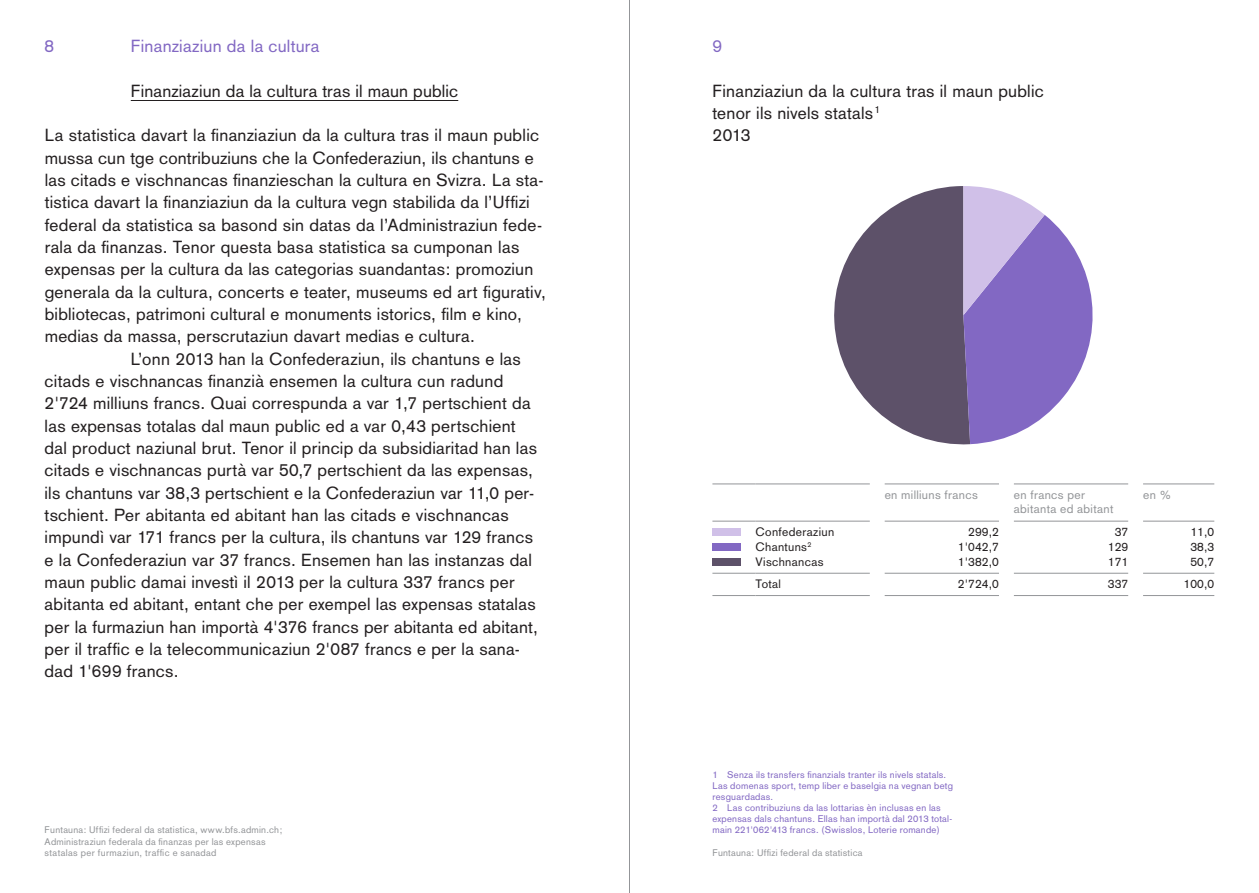
<style>
.page{position:relative;width:1259px;height:893px;background:#fff}
.page>*{position:absolute;margin:0;border:0;box-sizing:border-box;transform-origin:0 0}
.t1{font:17.25px/22.4px "Akzidenz Grotesk";letter-spacing:.015em;color:#231f20}
.t2{font:17.25px "Akzidenz Grotesk";letter-spacing:.01em;color:#8268c3}
.t3{font:12px/14.9px "Akzidenz Grotesk";letter-spacing:.025em;color:#231f20;text-align:justify}
.t4{font:12px/14.9px "Akzidenz Grotesk";letter-spacing:.03em;color:#939598}
.t5{font:9.45px/11.1px "Akzidenz Grotesk";letter-spacing:.025em;color:#8268c3}
.t6{font:9.45px/11.1px "Akzidenz Grotesk";letter-spacing:.03em;color:#939598}
</style>
<div class="page">
<hr style="left:131px;top:100px;width:327px;height:1px;background:#231f20">
<hr style="left:712px;top:484px;width:43px;height:1px;background:#939598">
<hr style="left:755px;top:484px;width:115px;height:1px;background:#939598">
<hr style="left:712px;top:521px;width:43px;height:1px;background:#939598">
<hr style="left:755px;top:521px;width:115px;height:1px;background:#939598">
<hr style="left:712px;top:573px;width:43px;height:1px;background:#939598">
<hr style="left:755px;top:573px;width:115px;height:1px;background:#939598">
<hr style="left:712px;top:595px;width:43px;height:1px;background:#939598">
<hr style="left:755px;top:595px;width:115px;height:1px;background:#939598">
<hr style="left:884px;top:484px;width:115px;height:1px;background:#939598">
<hr style="left:884px;top:521px;width:115px;height:1px;background:#939598">
<hr style="left:884px;top:573px;width:115px;height:1px;background:#939598">
<hr style="left:884px;top:595px;width:115px;height:1px;background:#939598">
<hr style="left:1014px;top:484px;width:114px;height:1px;background:#939598">
<hr style="left:1014px;top:521px;width:114px;height:1px;background:#939598">
<hr style="left:1014px;top:573px;width:114px;height:1px;background:#939598">
<hr style="left:1014px;top:595px;width:114px;height:1px;background:#939598">
<hr style="left:1143px;top:484px;width:71px;height:1px;background:#939598">
<hr style="left:1143px;top:521px;width:71px;height:1px;background:#939598">
<hr style="left:1143px;top:573px;width:71px;height:1px;background:#939598">
<hr style="left:1143px;top:595px;width:71px;height:1px;background:#939598">
<div style="left:712px;top:528px;width:28px;height:8px;background:#d0c0e8"></div>
<div style="left:712px;top:543px;width:28px;height:8px;background:#8268c3"></div>
<div style="left:712px;top:558px;width:28px;height:8px;background:#5d5169"></div>
<svg style="left:834px;top:186px;width:259px;height:259px"></svg>
<hr style="left:629px;top:0;width:1px;height:893px;background:#939598">
<p class="t2" style="left:131px;top:36px;width:190px">Finanziaziun da la cultura</p>
<p class="t2" style="left:45px;top:36px;width:11px">8</p>
<p class="t2" style="left:712px;top:36px;width:11px">9</p>
<p class="t1" style="left:712px;top:80px;width:333px">Finanziaziun da la cultura tras il maun public tenor ils nivels statals<sup>1<br></sup>2013</p>
<p class="t1" style="left:131px;top:80px;width:329px">Finanziaziun da la cultura tras il maun public</p>
<p class="t1" style="left:45px;top:124px;width:496px">La statistica davart la finanziaziun da la cultura tras il maun public</p>
<p class="t1" style="left:45px;top:146px;width:490px">mussa cun tge contribuziuns che la Confederaziun, ils chantuns e</p>
<p class="t1" style="left:45px;top:169px;width:500px">las citads e vischnancas finanzieschan la cultura en Svizra. La sta-</p>
<p class="t1" style="left:45px;top:191px;width:486px">tistica davart la finanziaziun da la cultura vegn stabilida da l’Uffizi</p>
<p class="t1" style="left:45px;top:213px;width:499px">federal da statistica sa basond sin datas da l’Administraziun fede-</p>
<p class="t1" style="left:45px;top:236px;width:476px">rala da finanzas. Tenor questa basa statistica sa cumponan las</p>
<p class="t1" style="left:45px;top:258px;width:490px">expensas per la cultura da las categorias suandantas: promoziun</p>
<p class="t1" style="left:45px;top:280px;width:503px">generala da la cultura, concerts e teater, museums ed art figurativ,</p>
<p class="t1" style="left:45px;top:303px;width:479px">bibliotecas, patrimoni cultural e monuments istorics, film e kino,</p>
<p class="t1" style="left:45px;top:325px;width:432px">medias da massa, perscrutaziun davart medias e cultura.</p>
<p class="t1" style="left:131px;top:347px;width:392px">L’onn 2013 han la Confederaziun, ils chantuns e las</p>
<p class="t1" style="left:45px;top:370px;width:460px">citads e vischnancas finanzià ensemen la cultura cun radund</p>
<p class="t1" style="left:45px;top:392px;width:487px">2'724 milliuns francs. Quai correspunda a var 1,7 pertschient da</p>
<p class="t1" style="left:45px;top:414px;width:472px">las expensas totalas dal maun public ed a var 0,43 pertschient</p>
<p class="t1" style="left:45px;top:437px;width:494px">dal product naziunal brut. Tenor il princip da subsidiaritad han las</p>
<p class="t1" style="left:45px;top:459px;width:490px">citads e vischnancas purtà var 50,7 pertschient da las expensas,</p>
<p class="t1" style="left:45px;top:481px;width:491px">ils chantuns var 38,3 pertschient e la Confederaziun var 11,0 per-</p>
<p class="t1" style="left:45px;top:504px;width:466px">tschient. Per abitanta ed abitant han las citads e vischnancas</p>
<p class="t1" style="left:45px;top:526px;width:490px">impundì var 171 francs per la cultura, ils chantuns var 129 francs</p>
<p class="t1" style="left:45px;top:548px;width:489px">e la Confederaziun var 37 francs. Ensemen han las instanzas dal</p>
<p class="t1" style="left:45px;top:571px;width:472px">maun public damai investì il 2013 per la cultura 337 francs per</p>
<p class="t1" style="left:45px;top:593px;width:492px">abitanta ed abitant, entant che per exempel las expensas statalas</p>
<p class="t1" style="left:45px;top:615px;width:495px">per la furmaziun han importà 4'376 francs per abitanta ed abitant,</p>
<p class="t1" style="left:45px;top:638px;width:474px">per il traffic e la telecommunicaziun 2'087 francs e per la sana--</p>
<p class="t1" style="left:45px;top:660px;width:135px">dad 1'699 francs.</p>
<p class="t4" style="left:884px;top:487px;width:95px">en milliuns francs</p>
<p class="t4" style="left:1014px;top:487px;width:101px">en francs per abitanta ed abitant</p>
<p class="t4" style="left:1143px;top:487px;width:30px">en %</p>
<p class="t3" style="left:755px;top:524px;width:80px;text-align:left">Confederaziun<br>Chantuns<sup>2<br></sup>Vischnancas</p>
<p class="t3" style="left:958px;top:524px;width:43px;text-indent:10px">299,2<br>1'042,7<br>1'382,0</p>
<p class="t3" style="left:1107px;top:524px;width:22px;text-align:center">37<br>129<br>171</p>
<p class="t3" style="left:1190px;top:524px;width:25px">11,0<br>38,3<br>50,7</p>
<p class="t3" style="left:755px;top:576px;width:27px">Total</p>
<p class="t3" style="left:958px;top:576px;width:43px">2'724,0</p>
<p class="t3" style="left:1107px;top:576px;width:22px">337</p>
<p class="t3" style="left:1183px;top:576px;width:32px">100,0</p>
<p class="t6" style="left:45px;top:825px;width:239px">Funtauna: Uffizi federal da statistica, www.bfs.admin.ch;<br>Administraziun federala da finanzas per las expensas statalas per furmaziun, traffic e sanadad</p>
<p class="t5" style="left:712px;top:769px;width:242px">1 Senza ils transfers finanzials tranter ils nivels statals.<br>Las domenas sport, temp liber e baselgia na vegnan betg resguardadas.<br>2 Las contribuziuns da las lottarias èn inclusas en las expensas dals chantuns. Ellas han importà dal 2013 total&shy;main 221'062'413 francs. (Swisslos, Loterie romande)</p>
<p class="t6" style="left:712px;top:847px;width:152px">Funtauna: Uffizi federal da statistica</p>
</div>
